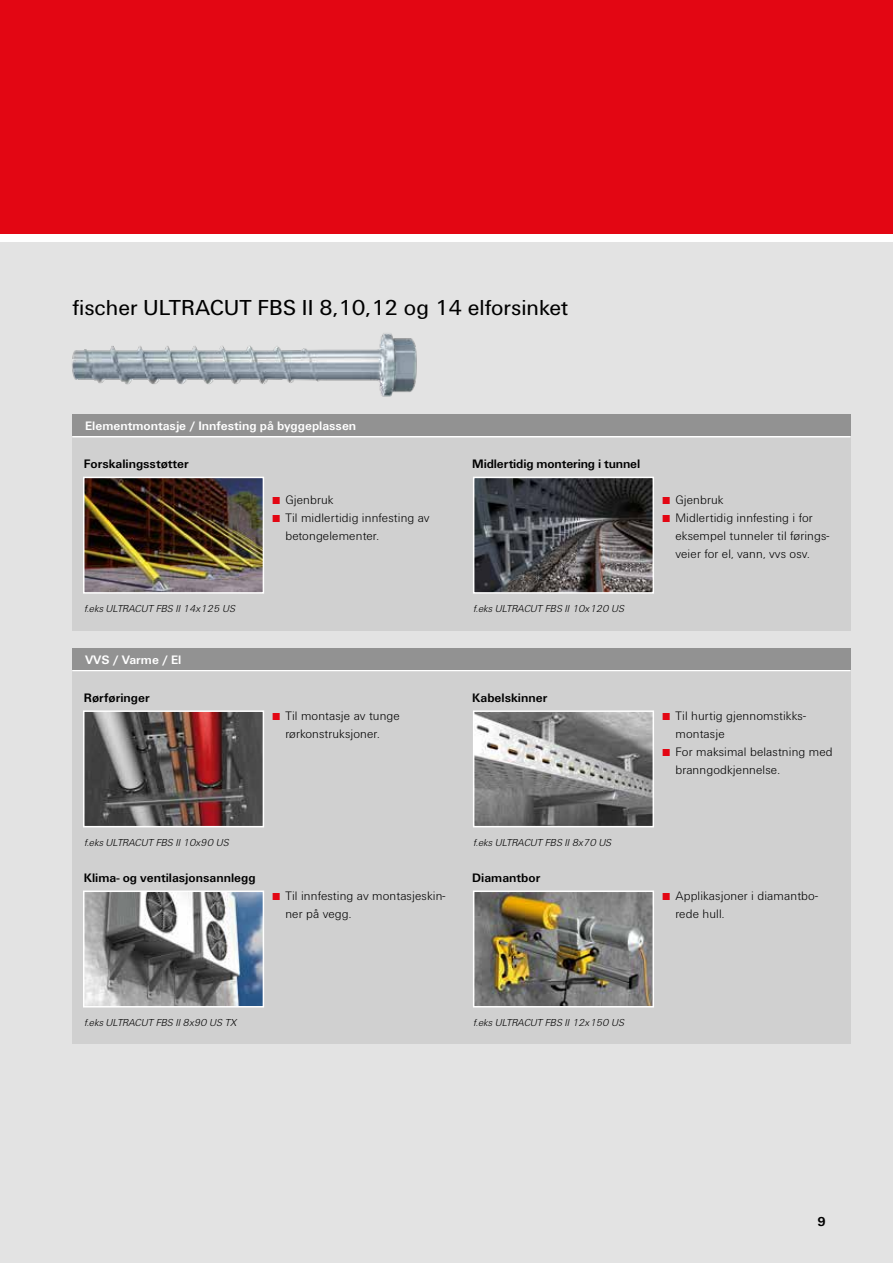
<style>
.page{position:relative;width:893px;height:1263px;background:#fff}
.page>*{position:absolute;margin:0;border:0;box-sizing:border-box;transform-origin:0 0}
.t1{font:22.5px "Fi We";color:#000}
.t2{font:700 13.5px "Fi We";color:#000}
.t3{font:300 12.75px/18px "Fi We";letter-spacing:.01em;color:#000}
.t4{font:700 12.75px "Fi We";color:#000}
.t5{font:700 12.75px "Fi We";color:#fff}
.t6{font:italic 300 10.5px "Fi We";color:#000}
.s1{font-size:10.5px;color:#e30613}
</style>
<div class="page">
<div style="left:1px;top:242px;width:892px;height:1021px;background:#e3e3e3"></div>
<div style="left:1px;top:0;width:892px;height:234px;background:#e30613"></div>
<hr style="left:0;top:0;width:1px;height:234px;background:#e30613">
<hr style="left:0;top:242px;width:1px;height:1021px;background:#e3e3e3">
<div style="left:72px;top:425px;width:778px;height:206px;background:#d0d0d0"></div>
<div style="left:72px;top:659px;width:778px;height:385px;background:#d0d0d0"></div>
<img style="left:86px;top:543px;width:175px;height:48px">
<div style="left:83px;top:477px;width:181px;height:117px;border:2px solid #fff"></div>
<img style="left:476px;top:480px;width:175px;height:111px">
<div style="left:473px;top:477px;width:181px;height:117px;border:2px solid #fff"></div>
<img style="left:86px;top:713px;width:175px;height:111px">
<div style="left:83px;top:710px;width:181px;height:117px;border:2px solid #fff"></div>
<img style="left:476px;top:713px;width:175px;height:111px">
<div style="left:473px;top:710px;width:181px;height:117px;border:2px solid #fff"></div>
<img style="left:86px;top:893px;width:175px;height:111px">
<div style="left:83px;top:890px;width:181px;height:117px;border:2px solid #fff"></div>
<img style="left:476px;top:893px;width:175px;height:111px">
<div style="left:473px;top:890px;width:181px;height:117px;border:2px solid #fff"></div>
<img style="left:72px;top:333px;width:348px;height:210px">
<hr style="left:72px;top:436px;width:778px;height:1px;background:#fff">
<hr style="left:72px;top:670px;width:778px;height:1px;background:#fff">
<div style="left:72px;top:415px;width:778px;height:21px;background:#929292"></div>
<div style="left:72px;top:648px;width:778px;height:22px;background:#929292"></div>
<h1 class="t1" style="left:72px;top:295px;width:497px">fischer ULTRACUT FBS II 8,10,12 og 14 elforsinket</h1>
<p class="t5" style="left:85px;top:419px;width:273px">Elementmontasje / Innfesting på byggeplassen</p>
<p class="t4" style="left:84px;top:457px;width:107px">Forskalingsstøtter</p>
<p class="t6" style="left:84px;top:603px;width:155px">f.eks ULTRACUT FBS II 14x125 US</p>
<p class="t5" style="left:85px;top:652px;width:98px">VVS / Varme / El</p>
<p class="t4" style="left:84px;top:691px;width:68px">Rørføringer</p>
<p class="t3" style="left:273px;top:491px;width:62px"><span class="s1">■</span> Gjenbruk</p>
<p class="t3" style="left:285px;top:509px;width:146px;text-indent:-13px"><span class="s1">■</span> Til midlertidig innfesting av betongelementer.</p>
<p class="t4" style="left:472px;top:457px;width:170px">Midlertidig montering i tunnel</p>
<p class="t6" style="left:473px;top:603px;width:155px">f.eks ULTRACUT FBS II 10x120 US</p>
<p class="t3" style="left:663px;top:491px;width:62px"><span class="s1">■</span> Gjenbruk</p>
<p class="t3" style="left:675px;top:509px;width:155px;text-indent:-13px"><span class="s1">■</span> Midlertidig innfesting i for eksempel tunneler til førings&shy;veier for el, vann, vvs osv.</p>
<p class="t4" style="left:472px;top:691px;width:77px">Kabelskinner</p>
<p class="t3" style="left:273px;top:707px;width:129px;text-align:center"><span class="s1">■</span> Til montasje av tunge rørkonstruksjoner.</p>
<p class="t3" style="left:675px;top:707px;width:132px;text-indent:-13px"><span class="s1">■</span> Til hurtig gjennomstikks&shy;montasje</p>
<p class="t3" style="left:675px;top:743px;width:159px;text-indent:-13px"><span class="s1">■</span> For maksimal belastning med branngodkjennelse.</p>
<p class="t6" style="left:84px;top:836px;width:149px">f.eks ULTRACUT FBS II 10x90 US</p>
<p class="t4" style="left:84px;top:871px;width:173px">Klima- og ventilasjonsannlegg</p>
<p class="t3" style="left:285px;top:887px;width:162px;text-indent:-13px"><span class="s1">■</span> Til innfesting av montasjeskin&shy;ner på vegg.</p>
<p class="t6" style="left:473px;top:836px;width:142px">f.eks ULTRACUT FBS II 8x70 US</p>
<p class="t4" style="left:472px;top:871px;width:70px">Diamantbor</p>
<p class="t3" style="left:675px;top:887px;width:144px;text-indent:-13px"><span class="s1">■</span> Applikasjoner i diamantbo&shy;rede hull.</p>
<p class="t6" style="left:84px;top:1016px;width:156px">f.eks ULTRACUT FBS II 8x90 US TX</p>
<p class="t6" style="left:473px;top:1016px;width:155px">f.eks ULTRACUT FBS II 12x150 US</p>
<p class="t2" style="left:817px;top:1214px;width:10px">9</p>
</div>
